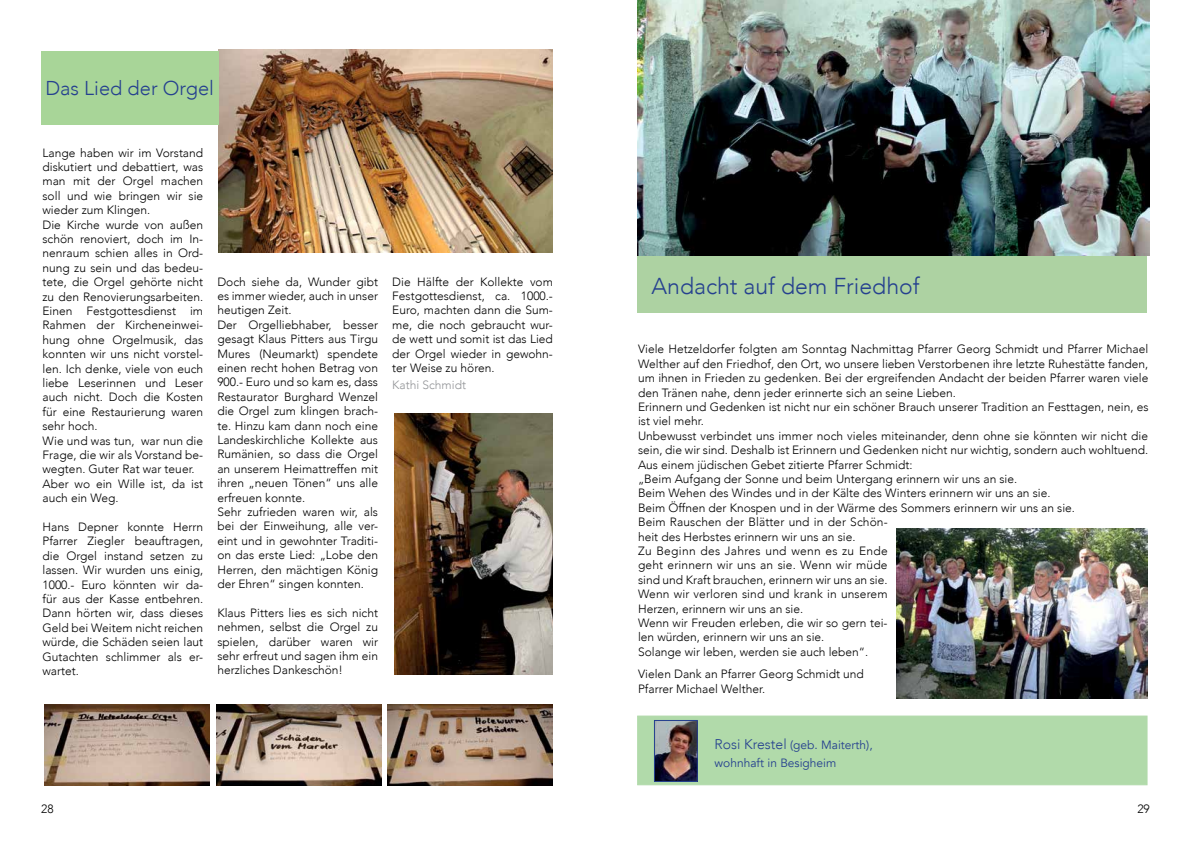
<style>
.page{position:relative;width:1191px;height:842px;background:#fff}
.page>*{position:absolute;margin:0;border:0;box-sizing:border-box;transform-origin:0 0}
.t1{font:300 23px "Avenir";color:#25408f}
.t2{font:300 20px "Avenir";color:#25408f}
.t3{font:300 12px/14.4px "Avenir";color:#000}
.t4{font:12px/18px "Avenir";color:#25408f}
.t5{font:300 12px "Avenir";color:#939598}
.s1{font-weight:300;font-size:14px}
</style>
<div class="page">
<div style="left:637px;top:246px;width:509px;height:66px;background:#add2a2"></div>
<img style="left:218px;top:50px;width:335px;height:202px">
<img style="left:394px;top:414px;width:159px;height:261px">
<img style="left:216px;top:705px;width:165px;height:80px">
<img style="left:44px;top:705px;width:166px;height:80px">
<img style="left:388px;top:705px;width:165px;height:80px">
<div style="left:41px;top:51px;width:177px;height:74px;background:#a8d598"></div>
<img style="left:637px;top:0;width:512px;height:255px">
<div style="left:637px;top:715px;width:510px;height:70px;background:#b1daaa;border:1px solid #b1daaa"></div>
<img style="left:656px;top:722px;width:39px;height:58px">
<div style="left:654px;top:720px;width:43px;height:62px;border:1px solid #25408f"></div>
<img style="left:896px;top:528px;width:251px;height:171px">
<h2 class="t2" style="left:45px;top:76px;width:170px">Das Lied der Orgel</h2>
<p class="t3" style="left:43px;top:145px;width:162px">Lange haben wir im Vorstand diskutiert und debattiert, was man mit der Orgel machen soll und wie bringen wir sie wieder zum Klingen.<br>Die Kirche wurde von außen schön renoviert, doch im In&shy;nenraum schien alles in Ord&shy;nung zu sein und das bedeu&shy;tete, die Orgel gehörte nicht zu den Renovierungsarbeiten.<br>Einen Festgottesdienst im<br>Rahmen der Kircheneinwei&shy;hung ohne Orgelmusik, das konnten wir uns nicht vorstel&shy;len. Ich denke, viele von euch liebe Leserinnen und Leser auch nicht. Doch die Kosten für eine Restaurierung waren sehr hoch.<br>Wie und was tun, war nun die<br>Frage, die wir als Vorstand be&shy;wegten. Guter Rat war teuer.<br>Aber wo ein Wille ist, da ist auch ein Weg.</p>
<p class="t3" style="left:43px;top:520px;width:162px;text-align:justify">Hans Depner konnte Herrn Pfarrer Ziegler beauftragen, die Orgel instand setzen zu lassen. Wir wurden uns einig, 1000.- Euro könnten wir da&shy;für aus der Kasse entbehren.<br>Dann hörten wir, dass dieses Geld bei Weitem nicht reichen würde, die Schäden seien laut Gutachten schlimmer als er&shy;wartet.</p>
<p class="t3" style="left:217px;top:274px;width:162px">Doch siehe da, Wunder gibt es immer wieder, auch in unser heutigen Zeit.<br>Der Orgelliebhaber, besser gesagt Klaus Pitters aus Tirgu<br>Mures (Neumarkt) spendete einen recht hohen Betrag von<br>900.- Euro und so kam es, dass<br>Restaurator Burghard Wenzel die Orgel zum klingen brach&shy;te. Hinzu kam dann noch eine<br>Landeskirchliche Kollekte aus<br>Rumänien, so dass die Orgel an unserem Heimattreffen mit ihren „neuen Tönen“ uns alle erfreuen konnte.<br>Sehr zufrieden waren wir, als bei der Einweihung, alle ver&shy;eint und in gewohnter Traditi&shy;on das erste Lied: „Lobe den<br>Herren, den mächtigen König der Ehren“ singen konnten.</p>
<p class="t3" style="left:217px;top:605px;width:162px;text-align:justify">Klaus Pitters lies es sich nicht nehmen, selbst die Orgel zu spielen, darüber waren wir sehr erfreut und sagen ihm ein herzliches Dankeschön!</p>
<p class="t3" style="left:392px;top:274px;width:162px;text-align:justify">Die Hälfte der Kollekte vom Festgottesdienst, ca. 1000.- Euro, machten dann die Sum&shy;me, die noch gebraucht wur&shy;de wett und somit ist das Lied der Orgel wieder in gewohn&shy;ter Weise zu hören.</p>
<p class="t5" style="left:392px;top:378px;width:75px">Kathi Schmidt</p>
<h1 class="t1" style="left:651px;top:273px;width:270px">Andacht auf dem Friedhof</h1>
<p class="t3" style="left:638px;top:342px;width:512px">Viele Hetzeldorfer folgten am Sonntag Nachmittag Pfarrer Georg Schmidt und Pfarrer Michael Welther auf den Friedhof, den Ort, wo unsere lieben Verstorbenen ihre letzte Ruhestätte fanden, um ihnen in Frieden zu gedenken. Bei der ergreifenden Andacht der beiden Pfarrer waren viele den Tränen nahe, denn jeder erinnerte sich an seine Lieben.<br>Erinnern und Gedenken ist nicht nur ein schöner Brauch unserer Tradition an Festtagen, nein, es ist viel mehr.<br>Unbewusst verbindet uns immer noch vieles miteinander, denn ohne sie könnten wir nicht die sein, die wir sind. Deshalb ist Erinnern und Gedenken nicht nur wichtig, sondern auch wohltuend.<br>Aus einem jüdischen Gebet zitierte Pfarrer Schmidt:<br>„Beim Aufgang der Sonne und beim Untergang erinnern wir uns an sie.<br>Beim Wehen des Windes und in der Kälte des Winters erinnern wir uns an sie.<br>Beim Öffnen der Knospen und in der Wärme des Sommers erinnern wir uns an sie.<br>Beim Rauschen der Blätter und in der Schön-<br>heit des Herbstes erinnern wir uns an sie.<br>Zu Beginn des Jahres und wenn es zu Ende<br>geht erinnern wir uns an sie. Wenn wir müde<br>sind und Kraft brauchen, erinnern wir uns an sie.<br>Wenn wir verloren sind und krank in unserem<br>Herzen, erinnern wir uns an sie.<br>Wenn wir Freuden erleben, die wir so gern tei-<br>len würden, erinnern wir uns an sie.<br>Solange wir leben, werden sie auch leben“.</p>
<p class="t3" style="left:638px;top:667px;width:227px">Vielen Dank an Pfarrer Georg Schmidt und<br>Pfarrer Michael Welther.</p>
<p class="t4" style="left:714px;top:736px;width:160px"><span class="s1">Rosi Krestel</span> (geb. Maiterth), wohnhaft in Besigheim</p>
<p class="t3" style="left:41px;top:801px;width:14px">28</p>
<p class="t3" style="left:1137px;top:801px;width:14px">29</p>
</div>
